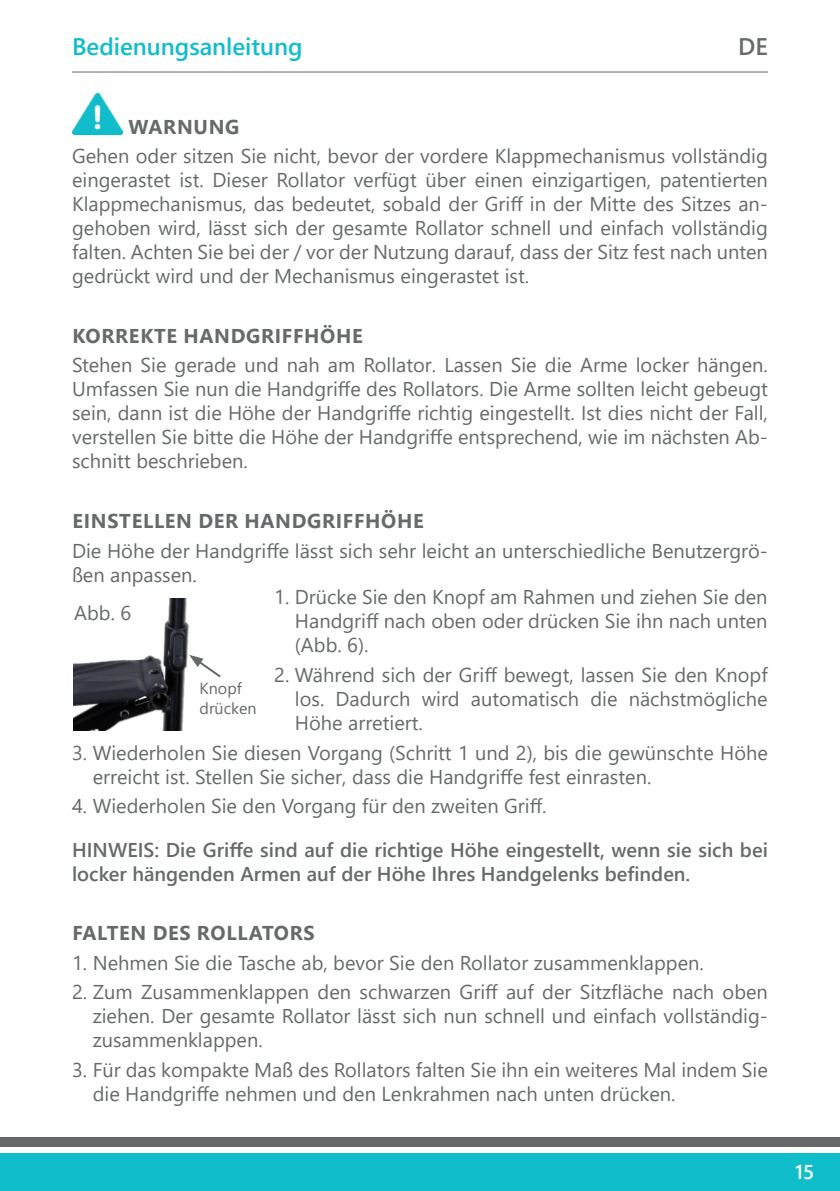
<style>
.page{position:relative;width:840px;height:1191px;background:#fff}
.page>*{position:absolute;margin:0;border:0;box-sizing:border-box;transform-origin:0 0}
.t1{font:600 24px "Segoe UI";color:#10bdcb}
.t2{font:600 24px "Segoe UI";color:#666a6a}
.t3{font:20px/24px "Segoe UI";color:#666a6a;text-align:justify}
.t4{font:600 20px/24px "Segoe UI";color:#666a6a}
.t5{font:700 20px "Segoe UI";letter-spacing:.035em;color:#666a6a}
.t6{font:600 20px "Segoe UI";color:#fff}
.t7{font:16px/19.2px "Segoe UI";color:#666a6a}
</style>
<div class="page">
<div style="left:0;top:1153px;width:839px;height:38px;background:#10bdcb"></div>
<div style="left:0;top:1137px;width:839px;height:9px;background:#66696a"></div>
<hr style="left:72px;top:71px;width:695px;height:1px;background:#66696a">
<img style="left:72px;top:93px;width:50px;height:43px">
<img style="left:74px;top:598px;width:115px;height:132px">
<svg style="left:189px;top:655px;width:32px;height:23px"></svg>
<p class="t1" style="left:72px;top:37px;width:232px">Bedienungsanleitung</p>
<p class="t2" style="left:737px;top:37px;width:31px">DE</p>
<p class="t5" style="left:128px;top:119px;width:112px">WARNUNG</p>
<p class="t3" style="left:72px;top:142px;width:697px">Gehen oder sitzen Sie nicht, bevor der vordere Klappmechanismus vollständig eingerastet ist. Dieser Rollator verfügt über einen einzigartigen, patentierten Klappmechanismus, das bedeutet, sobald der Gri昀昀 in der Mitte des Sitzes an&shy;gehoben wird, lässt sich der gesamte Rollator schnell und einfach vollständig falten. Achten Sie bei der / vor der Nutzung darauf, dass der Sitz fest nach unten gedrückt wird und der Mechanismus eingerastet ist.</p>
<p class="t5" style="left:72px;top:328px;width:292px">KORREKTE HANDGRIFFHÖHE</p>
<p class="t3" style="left:72px;top:351px;width:697px">Stehen Sie gerade und nah am Rollator. Lassen Sie die Arme locker hängen.<br>Umfassen Sie nun die Handgri昀昀e des Rollators. Die Arme sollten leicht gebeugt sein, dann ist die Höhe der Handgri昀昀e richtig eingestellt. Ist dies nicht der Fall, verstellen Sie bitte die Höhe der Handgri昀昀e entsprechend, wie im nächsten Ab&shy;schnitt beschrieben.</p>
<p class="t5" style="left:72px;top:513px;width:352px">EINSTELLEN DER HANDGRIFFHÖHE</p>
<p class="t3" style="left:72px;top:536px;width:697px">Die Höhe der Handgri昀昀e lässt sich sehr leicht an unterschiedliche Benutzergrö&shy;ßen anpassen.</p>
<p class="t3" style="left:74px;top:603px;width:59px">Abb. 6</p>
<p class="t7" style="left:199px;top:680px;width:58px">Knopf drücken</p>
<p class="t3" style="left:295px;top:587px;width:474px;text-indent:-21px">1. Drücke Sie den Knopf am Rahmen und ziehen Sie den Handgri昀昀 nach oben oder drücken Sie ihn nach unten (Abb. 6).</p>
<p class="t3" style="left:295px;top:661px;width:474px;text-indent:-21px">2. Während sich der Gri昀昀 bewegt, lassen Sie den Knopf los. Dadurch wird automatisch die nächstmögliche Höhe arretiert.</p>
<p class="t3" style="left:93px;top:742px;width:676px;text-indent:-21px">3. Wiederholen Sie diesen Vorgang (Schritt 1 und 2), bis die gewünschte Höhe erreicht ist. Stellen Sie sicher, dass die Handgri昀昀e fest einrasten.</p>
<p class="t3" style="left:72px;top:792px;width:475px">4. Wiederholen Sie den Vorgang für den zweiten Gri昀昀.</p>
<p class="t4" style="left:72px;top:836px;width:697px">HINWEIS: Die Gri昀昀e sind auf die richtige Höhe eingestellt, wenn sie sich bei locker hängenden Armen auf der Höhe Ihres Handgelenks be昀椀nden.</p>
<p class="t5" style="left:72px;top:925px;width:243px">FALTEN DES ROLLATORS</p>
<p class="t3" style="left:72px;top:952px;width:633px">1. Nehmen Sie die Tasche ab, bevor Sie den Rollator zusammenklappen.</p>
<p class="t3" style="left:93px;top:978px;width:676px;text-indent:-21px">2. Zum Zusammenklappen den schwarzen Gri昀昀 auf der Sitz昀氀äche nach oben ziehen. Der gesamte Rollator lässt sich nun schnell und einfach vollständig&shy;zusammenklappen.</p>
<p class="t3" style="left:93px;top:1056px;width:676px;text-indent:-21px">3. Für das kompakte Maß des Rollators falten Sie ihn ein weiteres Mal indem Sie die Handgri昀昀e nehmen und den Lenkrahmen nach unten drücken.</p>
<p class="t6" style="left:794px;top:1163px;width:21px">15</p>
</div>
